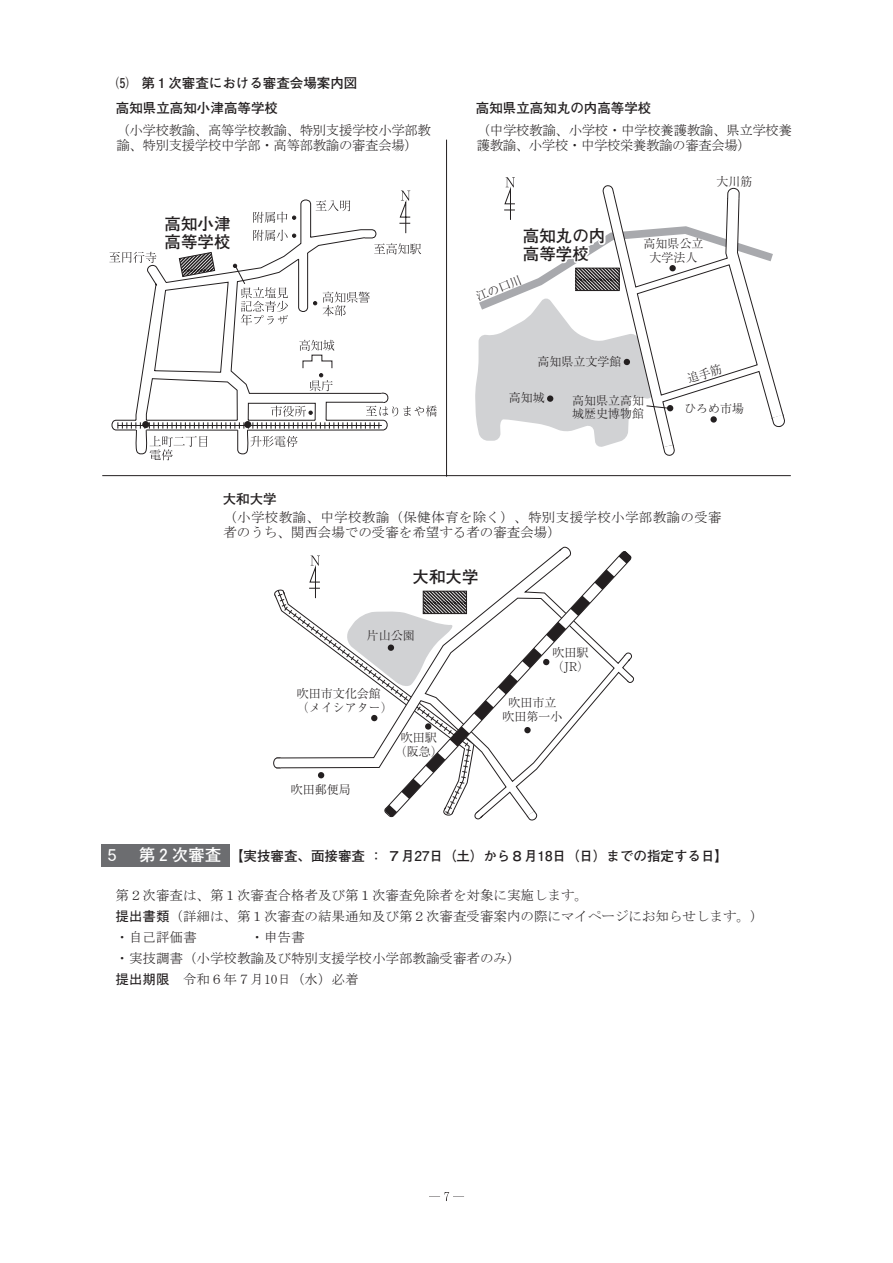
<style>
.page{position:relative;width:893px;height:1263px;background:#fff}
.page>*{position:absolute;margin:0;border:0;box-sizing:border-box;transform-origin:0 0}
.t1{font:700 16.5px/18px "Futo Go B101";color:#231f20}
.t2{font:700 16.5px/18px "Futo Go B101 Pro";color:#231f20}
.t3{font:13.5px/21px "MS Mincho";color:#231f20}
.t4{font:700 13.5px "Futo Go B101 Pro";color:#231f20}
.t5{font:13.5px/15px "MS Mincho";letter-spacing:-.02em;color:#231f20}
.t6{font:13.5px/15px "MS Mincho";letter-spacing:.025em;color:#231f20}
.t7{font:300 12px/13.5px "Ryumin Pro";color:#231f20;text-align:center}
.s1{font-family:"Ryumin"}
.s2{font-family:"Futo Go B101"}
.s3{font-family:"DFHS Gothic W5 MP RKSJ H";font-weight:400;font-size:16.5px;color:#fff}
.s4{font-family:"Futo Go B101";font-size:16.5px;color:#fff}
.s5{font-family:"MS Gothic"}
</style>
<div class="page">
<svg style="left:429px;top:1192px;width:35px;height:9px"></svg>
<hr style="left:102px;top:475px;width:689px;height:1px;background:#231f20">
<hr style="left:446px;top:140px;width:1px;height:336px;background:#231f20">
<svg style="left:399px;top:191px;width:12px;height:43px"></svg>
<svg style="left:111px;top:200px;width:266px;height:231px"></svg>
<svg style="left:253px;top:212px;width:43px;height:11px"></svg>
<svg style="left:253px;top:230px;width:43px;height:11px"></svg>
<svg style="left:374px;top:243px;width:47px;height:11px"></svg>
<svg style="left:316px;top:200px;width:34px;height:11px"></svg>
<svg style="left:110px;top:252px;width:25px;height:11px"></svg>
<svg style="left:135px;top:252px;width:255px;height:203px"></svg>
<svg style="left:233px;top:264px;width:55px;height:61px"></svg>
<svg style="left:323px;top:292px;width:47px;height:24px"></svg>
<svg style="left:150px;top:436px;width:57px;height:24px"></svg>
<svg style="left:250px;top:436px;width:47px;height:11px"></svg>
<svg style="left:117px;top:406px;width:320px;height:23px"></svg>
<div style="left:143px;top:421px;width:6px;height:7px;border:1px solid #231f20;border-radius:50%"></div>
<svg style="left:299px;top:340px;width:35px;height:11px"></svg>
<div style="left:101px;top:844px;width:129px;height:22px;background:#6c6d70"></div>
<svg style="left:528px;top:818px;width:9px;height:3px"></svg>
<svg style="left:559px;top:546px;width:11px;height:4px"></svg>
<svg style="left:273px;top:555px;width:211px;height:265px"></svg>
<svg style="left:389px;top:551px;width:243px;height:261px"></svg>
<svg style="left:606px;top:551px;width:26px;height:25px"></svg>
<svg style="left:475px;top:177px;width:310px;height:279px"></svg>
<p class="t4" style="left:109px;top:72px;width:250px"><span class="s1">（</span><span class="s2">５</span><span class="s1">）</span>第１次審査における審査会場案内図</p>
<p class="t4" style="left:116px;top:97px;width:164px">高知県立高知小津高等学校</p>
<p class="t4" style="left:476px;top:97px;width:177px">高知県立高知丸の内高等学校</p>
<p class="t5" style="left:116px;top:122px;width:316px">（小学校教諭、高等学校教諭、特別支援学校小学部教諭、特別支援学校中学部・高等部教諭の審査会場）</p>
<p class="t5" style="left:477px;top:122px;width:317px">（中学校教諭、小学校・中学校養護教諭、県立学校養護教諭、小学校・中学校栄養教諭の審査会場）</p>
<p class="t2" style="left:165px;top:212px;width:67px">高知小津高等学校</p>
<p class="t4" style="left:223px;top:488px;width:55px">大和大学</p>
<p class="t1" style="left:523px;top:227px;width:84px">高知丸の内高等学校</p>
<p class="t7" style="left:474px;top:290px;width:49px;rotate:-22deg">江の口川</p>
<p class="t7" style="left:716px;top:174px;width:37px">大川筋</p>
<p class="t7" style="left:643px;top:236px;width:61px">高知県公立大学法人</p>
<p class="t7" style="left:538px;top:354px;width:85px">高知県立文学館</p>
<p class="t7" style="left:509px;top:390px;width:37px">高知城</p>
<p class="t7" style="left:572px;top:393px;width:73px;text-align:left">高知県立高知城歴史博物館</p>
<p class="t7" style="left:684px;top:401px;width:61px">ひろめ市場</p>
<p class="t6" style="left:223px;top:509px;width:500px">（小学校教諭、中学校教諭（保健体育を除く）、特別支援学校小学部教諭の受審者のうち、関西会場での受審を希望する者の審査会場）</p>
<p class="t1" style="left:412px;top:568px;width:67px">大和大学</p>
<p class="t7" style="left:367px;top:628px;width:49px">片山公園</p>
<p class="t7" style="left:297px;top:686px;width:97px;text-align:left">吹田市文化会館（メイシアター）</p>
<p class="t7" style="left:291px;top:781px;width:61px">吹田郵便局</p>
<p class="t7" style="left:395px;top:730px;width:49px">吹田駅（阪急）</p>
<p class="t7" style="left:552px;top:645px;width:39px;text-align:left">吹田駅（JR）</p>
<p class="t7" style="left:502px;top:695px;width:61px">吹田市立吹田第一小</p>
<p class="t4" style="left:107px;top:845px;width:622px"><span class="s3">5　</span> <span class="s4">第２次審査</span> 【実技審査、面接審査 ： ７月27日（土）から８月18日（日）までの指定する日】</p>
<p class="t3" style="left:115px;top:884px;width:649px">第２次審査は、第１次審査合格者及び第１次審査免除者を対象に実施します。<br><span class="s5">提出書類</span>（詳細は、第１次審査の結果通知及び第２次審査受審案内の際にマイページにお知らせします。）・自己評価書　　　　・申告書<br>・実技調書（小学校教諭及び特別支援学校小学部教諭受審者のみ）<br><span class="s5">提出期限</span>　令和６年７月10日（水）必着</p>
</div>
